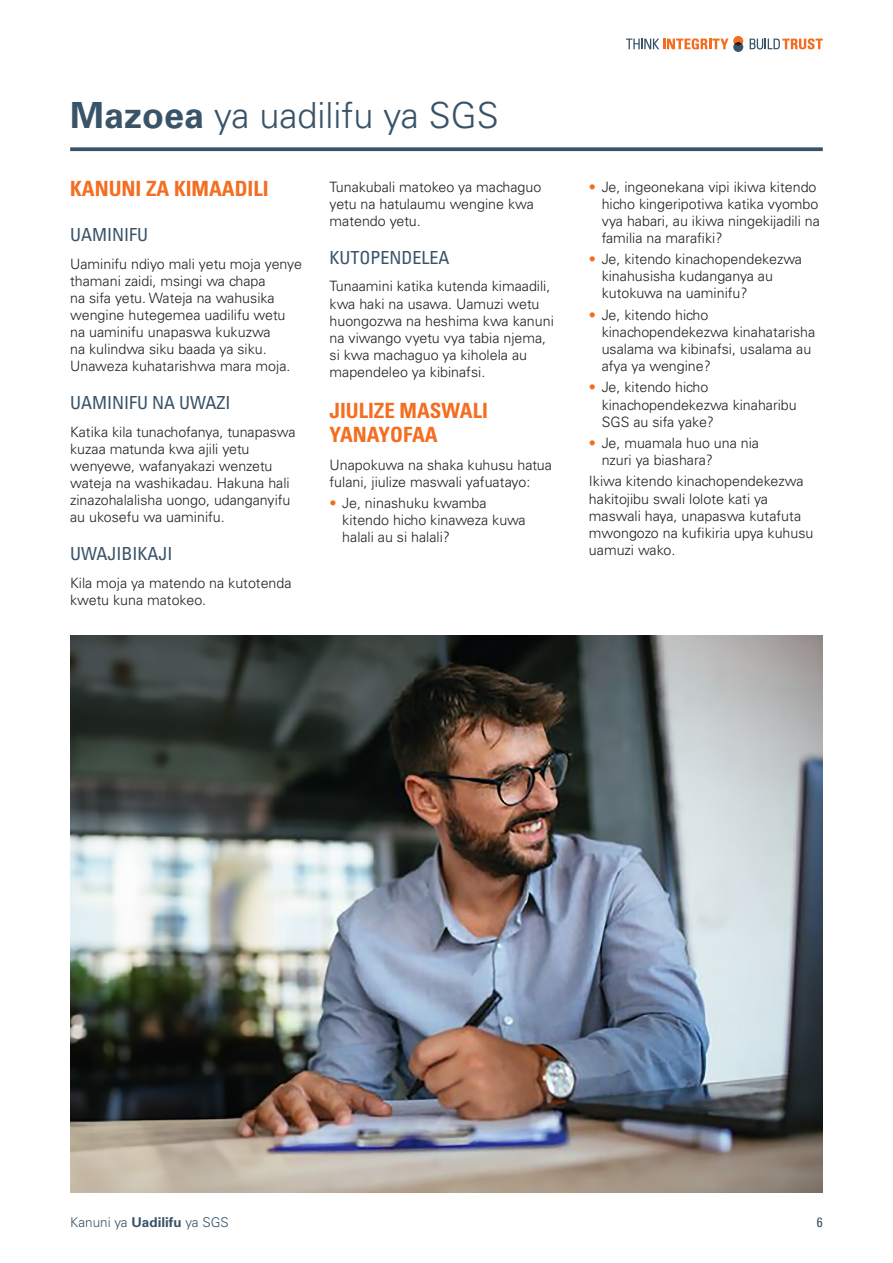
<style>
.page{position:relative;width:893px;height:1263px;background:#fff}
.page>*{position:absolute;margin:0;border:0;box-sizing:border-box;transform-origin:0 0}
.t1{font:300 36px "Univers LT Std";color:#395369}
.First_Subheading{font:700 condensed 21px/24px "Univers LT Std";color:#f36e21}
.Second_Subheading{font:condensed 18px "Univers LT Std";color:#395369}
.Body_Text{font:300 14.25px/17.1px "Univers LT Std";color:#231f20}
.t2{font:300 13.5px "Univers LT Std";color:#395369}
.Body_Text-2{font:condensed 13.5px "Univers LT";color:#395369}
.s1{font-weight:700}
.s2{color:#f36e21}
</style>
<div class="page">
<svg style="left:70px;top:147px;width:753px;height:4px;background:#4a6175"></svg>
<img style="left:70px;top:635px;width:753px;height:558px">
<svg style="left:750px;top:38px;width:73px;height:11px"></svg>
<svg style="left:626px;top:36px;width:117px;height:16px"></svg>
<p class="t1" style="left:70px;top:94px;width:430px"><span class="s1">Mazoea</span> ya uadilifu ya SGS</p>
<p class="First_Subheading" style="left:70px;top:177px;width:200px">KANUNI ZA KIMAADILI</p>
<p class="Second_Subheading" style="left:70px;top:223px;width:79px">UAMINIFU</p>
<p class="Body_Text" style="left:70px;top:255px;width:233px">Uaminifu ndiyo mali yetu moja yenye thamani zaidi, msingi wa chapa<br>na sifa yetu. Wateja na wahusika wengine hutegemea uadilifu wetu na uaminifu unapaswa kukuzwa<br>na kulindwa siku baada ya siku.<br>Unaweza kuhatarishwa mara moja.</p>
<p class="Second_Subheading" style="left:70px;top:391px;width:162px">UAMINIFU NA UWAZI</p>
<p class="Body_Text" style="left:70px;top:423px;width:227px">Katika kila tunachofanya, tunapaswa kuzaa matunda kwa ajili yetu wenyewe, wafanyakazi wenzetu wateja na washikadau. Hakuna hali zinazohalalisha uongo, udanganyifu au ukosefu wa uaminifu.</p>
<p class="Second_Subheading" style="left:70px;top:543px;width:104px">UWAJIBIKAJI</p>
<p class="Body_Text" style="left:70px;top:574px;width:223px">Kila moja ya matendo na kutotenda kwetu kuna matokeo.</p>
<p class="Body_Text" style="left:330px;top:178px;width:213px">Tunakubali matokeo ya machaguo yetu na hatulaumu wengine kwa matendo yetu.</p>
<p class="Second_Subheading" style="left:330px;top:246px;width:122px">KUTOPENDELEA</p>
<p class="Body_Text" style="left:330px;top:278px;width:226px">Tunaamini katika kutenda kimaadili, kwa haki na usawa. Uamuzi wetu huongozwa na heshima kwa kanuni na viwango vyetu vya tabia njema, si kwa machaguo ya kiholela au mapendeleo ya kibinafsi.</p>
<p class="First_Subheading" style="left:330px;top:398px;width:160px">JIULIZE MASWALI<br>YANAYOFAA</p>
<p class="Body_Text" style="left:330px;top:456px;width:224px">Unapokuwa na shaka kuhusu hatua fulani, jiulize maswali yafuatayo:</p>
<p class="Body_Text" style="left:342px;top:495px;width:185px;text-indent:-13px"><span class="s2">•</span> Je, ninashuku kwamba kitendo hicho kinaweza kuwa halali au si halali?</p>
<p class="Body_Text" style="left:602px;top:178px;width:220px;text-indent:-13px"><span class="s2">•</span> Je, ingeonekana vipi ikiwa kitendo hicho kingeripotiwa katika vyombo vya habari, au ikiwa ningekijadili na familia na marafiki?</p>
<p class="Body_Text" style="left:602px;top:251px;width:202px;text-indent:-13px"><span class="s2">•</span> Je, kitendo kinachopendekezwa kinahusisha kudanganya au kutokuwa na uaminifu?</p>
<p class="Body_Text" style="left:602px;top:306px;width:215px;text-indent:-13px"><span class="s2">•</span> Je, kitendo hicho kinachopendekezwa kinahatarisha usalama wa kibinafsi, usalama au afya ya wengine?</p>
<p class="Body_Text" style="left:602px;top:379px;width:197px;text-indent:-13px"><span class="s2">•</span> Je, kitendo hicho kinachopendekezwa kinaharibu<br>SGS au sifa yake?</p>
<p class="Body_Text" style="left:602px;top:434px;width:159px;text-indent:-13px"><span class="s2">•</span> Je, muamala huo una nia nzuri ya biashara?</p>
<p class="Body_Text" style="left:589px;top:473px;width:226px">Ikiwa kitendo kinachopendekezwa hakitojibu swali lolote kati ya maswali haya, unapaswa kutafuta mwongozo na kufikiria upya kuhusu uamuzi wako.</p>
<p class="t2" style="left:70px;top:1214px;width:160px">Kanuni ya <span class="s1">Uadilifu</span> ya SGS</p>
<p class="Body_Text-2" style="left:817px;top:1214px;width:7px">6</p>
</div>
